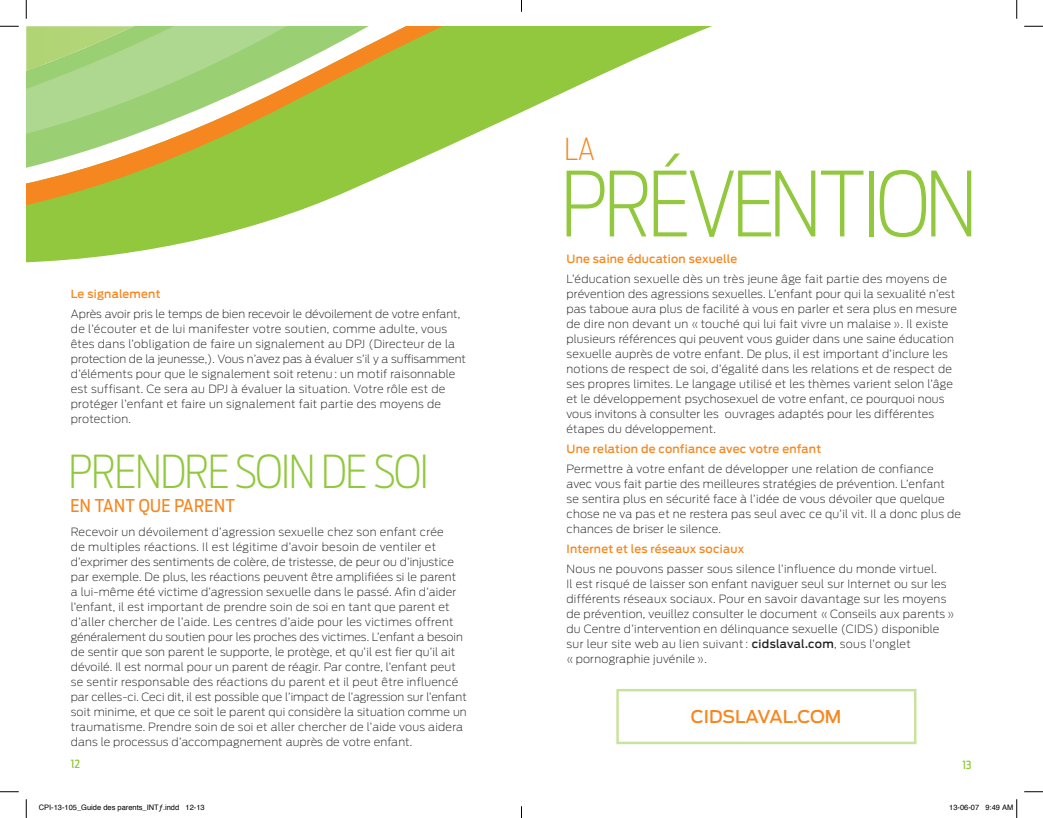
<style>
.page{position:relative;width:1043px;height:818px;background:#fff}
.page>*{position:absolute;margin:0;border:0;box-sizing:border-box;transform-origin:0 0}
.t1{font:200 88.75px "Antenna Cond";letter-spacing:-.05em;color:#92c83e}
.t2{font:200 45px "Antenna Cond";letter-spacing:-.03em;color:#92c83e}
.t3{font:200 30px "Antenna Cond";color:#f6861f}
.t4{font:17.5px "Antenna Cond";letter-spacing:.02em;color:#f6861f}
.t5{font:500 17.5px "Antenna";color:#f6861f}
.t6{font:200 11.25px/15px "Antenna";letter-spacing:.015em;color:#231f20}
.t7{font:500 11.25px "Antenna";letter-spacing:.02em;color:#f6861f}
.t8{font:500 11.25px "Antenna Cond";color:#92c83e}
.t9{font:7.5px "Helvetica";color:#000}
.s1{font-weight:500}
</style>
<div class="page">
<svg style="left:26px;top:187px;width:331px;height:65px;fill:#92c83e"></svg>
<svg style="left:26px;top:156px;width:400px;height:31px;fill:#92c83e"></svg>
<svg style="left:26px;top:26px;width:686px;height:130px"></svg>
<svg style="left:0;top:25px;width:19px;height:2px"></svg>
<svg style="left:1024px;top:25px;width:18px;height:2px"></svg>
<svg style="left:0;top:791px;width:19px;height:1px"></svg>
<svg style="left:1024px;top:791px;width:18px;height:1px"></svg>
<svg style="left:25px;top:0;width:2px;height:19px"></svg>
<svg style="left:25px;top:799px;width:2px;height:19px"></svg>
<svg style="left:1016px;top:0;width:1px;height:19px"></svg>
<svg style="left:1016px;top:799px;width:1px;height:19px"></svg>
<svg style="left:521px;top:806px;width:1px;height:12px"></svg>
<p class="t7" style="left:71px;top:287px;width:91px">Le signalement</p>
<p class="t6" style="left:71px;top:306px;width:397px">Après avoir pris le temps de bien recevoir le dévoilement de votre enfant, de l’écouter et de lui manifester votre soutien, comme adulte, vous êtes dans l’obligation de faire un signalement au DPJ (Directeur de la protection de la jeunesse,). Vous n’avez pas à évaluer s’il y a suffisamment d’éléments pour que le signalement soit retenu : un motif raisonnable est suffisant. Ce sera au DPJ à évaluer la situation. Votre rôle est de protéger l’enfant et faire un signalement fait partie des moyens de protection.</p>
<h2 class="t2" style="left:68px;top:444px;width:362px">PRENDRE SOIN DE SOI</h2>
<h3 class="t4" style="left:70px;top:495px;width:166px">EN TANT QUE PARENT</h3>
<p class="t6" style="left:71px;top:524px;width:397px">Recevoir un dévoilement d’agression sexuelle chez son enfant crée<br>de multiples réactions. Il est légitime d’avoir besoin de ventiler et d’exprimer des sentiments de colère, de tristesse, de peur ou d’injustice par exemple. De plus, les réactions peuvent être amplifiées si le parent<br>a lui-même été victime d’agression sexuelle dans le passé. Afin d’aider l’enfant, il est important de prendre soin de soi en tant que parent et d’aller chercher de l’aide. Les centres d’aide pour les victimes offrent généralement du soutien pour les proches des victimes. L’enfant a besoin de sentir que son parent le supporte, le protège, et qu’il est fier qu’il ait dévoilé. Il est normal pour un parent de réagir. Par contre, l’enfant peut se sentir responsable des réactions du parent et il peut être influencé par celles-ci. Ceci dit, il est possible que l’impact de l’agression sur l’enfant soit minime, et que ce soit le parent qui considère la situation comme un traumatisme. Prendre soin de soi et aller chercher de l’aide vous aidera dans le processus d’accompagnement auprès de votre enfant.</p>
<h3 class="t3" style="left:564px;top:132px;width:32px">LA</h3>
<h1 class="t1" style="left:560px;top:151px;width:419px">PRÉVENTION</h1>
<p class="t7" style="left:566px;top:252px;width:172px">Une saine éducation sexuelle</p>
<p class="t6" style="left:566px;top:271px;width:392px">L’éducation sexuelle dès un très jeune âge fait partie des moyens de prévention des agressions sexuelles. L’enfant pour qui la sexualité n’est pas taboue aura plus de facilité à vous en parler et sera plus en mesure de dire non devant un « touché qui lui fait vivre un malaise ». Il existe plusieurs références qui peuvent vous guider dans une saine éducation sexuelle auprès de votre enfant. De plus, il est important d’inclure les notions de respect de soi, d’égalité dans les relations et de respect de ses propres limites. Le langage utilisé et les thèmes varient selon l’âge et le développement psychosexuel de votre enfant, ce pourquoi nous vous invitons à consulter les ouvrages adaptés pour les différentes étapes du développement.</p>
<p class="t7" style="left:566px;top:442px;width:256px">Une relation de confiance avec votre enfant</p>
<p class="t6" style="left:566px;top:461px;width:396px">Permettre à votre enfant de développer une relation de confiance avec vous fait partie des meilleures stratégies de prévention. L’enfant<br>se sentira plus en sécurité face à l’idée de vous dévoiler que quelque chose ne va pas et ne restera pas seul avec ce qu’il vit. Il a donc plus de chances de briser le silence.</p>
<p class="t7" style="left:566px;top:542px;width:179px">Internet et les réseaux sociaux</p>
<p class="t6" style="left:566px;top:561px;width:389px">Nous ne pouvons passer sous silence l’influence du monde virtuel.<br>Il est risqué de laisser son enfant naviguer seul sur Internet ou sur les différents réseaux sociaux. Pour en savoir davantage sur les moyens de prévention, veuillez consulter le document « Conseils aux parents » du Centre d’intervention en délinquance sexuelle (CIDS) disponible sur leur site web au lien suivant : <span class="s1">cidslaval.com</span>, sous l’onglet<br>« pornographie juvénile ».</p>
<h3 class="t5" style="left:691px;top:706px;width:13px">cidslaval</h3>
<h3 class="t5" style="left:793px;top:706px;width:20px">.com</h3>
<p class="t8" style="left:71px;top:757px;width:11px">12</p>
<p class="t8" style="left:962px;top:757px;width:11px">13</p>
<p class="t9" style="left:39px;top:802px;width:167px">CPI-13-105_Guide des parents_INTƒ.indd 12-13</p>
<p class="t9" style="left:949px;top:802px;width:66px">13-06-07 9:49 AM</p>
</div>
